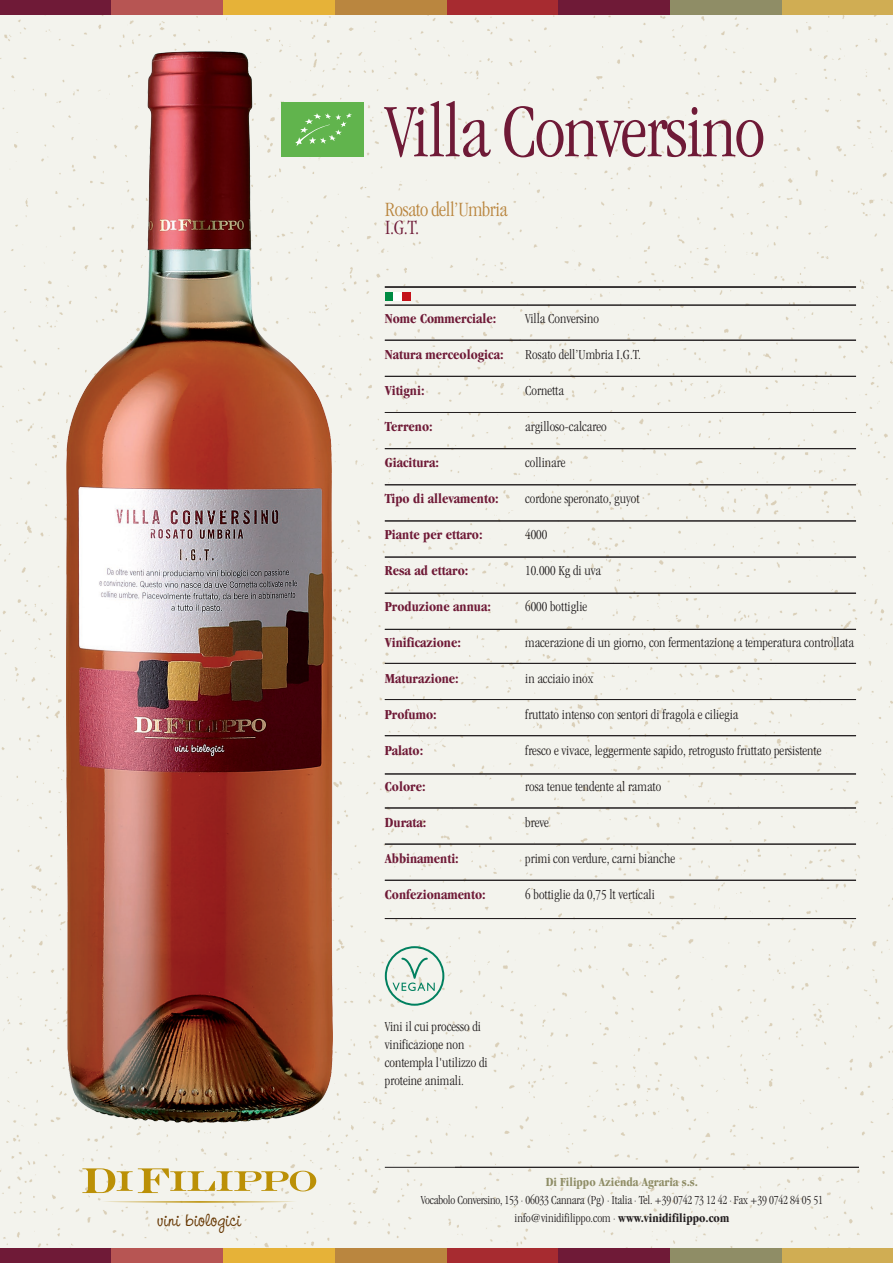
<style>
.page{position:relative;width:893px;height:1263px;background:#fff}
.page>*{position:absolute;margin:0;border:0;box-sizing:border-box;transform-origin:0 0}
.t1{font:300 condensed 78px "Garamond";letter-spacing:-.02em;color:#6f1a37}
.t2{font:22.5px "CAC Pinafore";color:#653500}
.t3{font:300 condensed 21px "Garamond";letter-spacing:-.02em;color:#ba863f}
.t4{font:300 condensed 21px "Garamond";color:#6f1a37}
.t5{font:300 condensed 14.25px/18px "Garamond";color:#231f20}
.t6{font:700 condensed 14.25px "Garamond";color:#6f1a37}
.t7{font:300 condensed 12.75px "Garamond";letter-spacing:-.015em;color:#231f20}
.t8{font:700 condensed 12.75px "Garamond";color:#8f8d66}
.s1{font-weight:700}
</style>
<div class="page">
<div style="left:0;top:15px;width:893px;height:1233px;background:#f3f3ed"></div>
<hr style="left:385px;top:286px;width:471px;height:2px;background:#231f20">
<hr style="left:385px;top:918px;width:471px;height:1px;background:#231f20">
<hr style="left:385px;top:305px;width:471px;height:1px;background:#231f20">
<hr style="left:385px;top:340px;width:471px;height:1px;background:#231f20">
<hr style="left:385px;top:376px;width:471px;height:1px;background:#231f20">
<hr style="left:385px;top:412px;width:471px;height:1px;background:#231f20">
<hr style="left:385px;top:448px;width:471px;height:1px;background:#231f20">
<hr style="left:385px;top:484px;width:471px;height:1px;background:#231f20">
<hr style="left:385px;top:521px;width:471px;height:1px;background:#231f20">
<hr style="left:385px;top:557px;width:471px;height:1px;background:#231f20">
<hr style="left:385px;top:593px;width:471px;height:1px;background:#231f20">
<hr style="left:385px;top:629px;width:471px;height:1px;background:#231f20">
<hr style="left:385px;top:663px;width:471px;height:1px;background:#231f20">
<hr style="left:385px;top:699px;width:471px;height:1px;background:#231f20">
<hr style="left:385px;top:735px;width:471px;height:1px;background:#231f20">
<hr style="left:385px;top:774px;width:471px;height:1px;background:#231f20">
<hr style="left:385px;top:808px;width:471px;height:1px;background:#231f20">
<hr style="left:385px;top:844px;width:471px;height:1px;background:#231f20">
<hr style="left:385px;top:880px;width:471px;height:1px;background:#231f20">
<hr style="left:385px;top:1167px;width:474px;height:1px;background:#231f20">
<div style="left:385px;top:292px;width:8px;height:9px;background:#008b43"></div>
<div style="left:402px;top:292px;width:8px;height:9px;background:#c4121a"></div>
<div style="left:393px;top:292px;width:9px;height:9px;background:#fff"></div>
<div style="left:446px;top:1248px;width:112px;height:15px;background:#a72b30"></div>
<div style="left:558px;top:1248px;width:112px;height:15px;background:#6f1a37"></div>
<div style="left:0;top:1248px;width:112px;height:15px;background:#6f1a37"></div>
<div style="left:112px;top:1248px;width:111px;height:15px;background:#b75553"></div>
<div style="left:335px;top:1248px;width:111px;height:15px;background:#ba863f"></div>
<div style="left:223px;top:1248px;width:112px;height:15px;background:#e6b238"></div>
<div style="left:781px;top:1248px;width:112px;height:15px;background:#d0ad53"></div>
<div style="left:670px;top:1248px;width:111px;height:15px;background:#8f8d66"></div>
<svg style="left:82px;top:1168px;width:234px;height:25px"></svg>
<svg style="left:102px;top:1201px;width:195px;height:2px"></svg>
<svg style="left:385px;top:946px;width:59px;height:60px"></svg>
<div style="left:446px;top:0;width:112px;height:15px;background:#a72b30"></div>
<div style="left:558px;top:0;width:112px;height:15px;background:#6f1a37"></div>
<div style="left:0;top:0;width:112px;height:15px;background:#6f1a37"></div>
<div style="left:112px;top:0;width:111px;height:15px;background:#b75553"></div>
<div style="left:335px;top:0;width:111px;height:15px;background:#ba863f"></div>
<div style="left:223px;top:0;width:112px;height:15px;background:#e6b238"></div>
<div style="left:781px;top:0;width:112px;height:15px;background:#d0ad53"></div>
<div style="left:670px;top:0;width:111px;height:15px;background:#8f8d66"></div>
<div style="left:282px;top:102px;width:82px;height:55px;background:#61b44d"></div>
<svg style="left:332px;top:113px;width:20px;height:28px"></svg>
<img style="left:66px;top:51px;width:266px;height:1072px">
<h1 class="t1" style="left:385px;top:89px;width:382px">Villa Conversino</h1>
<h3 class="t3" style="left:385px;top:198px;width:124px">Rosato dell’Umbria</h3>
<h3 class="t4" style="left:385px;top:216px;width:36px">I.G.T.</h3>
<p class="t6" style="left:385px;top:310px;width:113px">Nome Commerciale:</p>
<p class="t6" style="left:385px;top:346px;width:120px">Natura merceologica:</p>
<p class="t6" style="left:385px;top:382px;width:41px">Vitigni:</p>
<p class="t6" style="left:385px;top:418px;width:49px">Terreno:</p>
<p class="t6" style="left:385px;top:454px;width:56px">Giacitura:</p>
<p class="t6" style="left:385px;top:490px;width:115px">Tipo di allevamento:</p>
<p class="t6" style="left:385px;top:526px;width:99px">Piante per ettaro:</p>
<p class="t6" style="left:385px;top:562px;width:85px">Resa ad ettaro:</p>
<p class="t6" style="left:385px;top:598px;width:108px">Produzione annua:</p>
<p class="t6" style="left:385px;top:634px;width:78px">Vinificazione:</p>
<p class="t6" style="left:385px;top:670px;width:76px">Maturazione:</p>
<p class="t6" style="left:385px;top:706px;width:53px">Profumo:</p>
<p class="t6" style="left:385px;top:742px;width:40px">Palato:</p>
<p class="t6" style="left:385px;top:778px;width:42px">Colore:</p>
<p class="t6" style="left:385px;top:814px;width:43px">Durata:</p>
<p class="t6" style="left:385px;top:850px;width:76px">Abbinamenti:</p>
<p class="t6" style="left:385px;top:886px;width:102px">Confezionamento:</p>
<p class="t5" style="left:525px;top:309px;width:75px">Villa Conversino</p>
<p class="t5" style="left:525px;top:345px;width:117px">Rosato dell’Umbria I.G.T.</p>
<p class="t5" style="left:525px;top:381px;width:40px">Cornetta</p>
<p class="t5" style="left:525px;top:417px;width:83px">argilloso-calcareo</p>
<p class="t5" style="left:525px;top:453px;width:42px">collinare</p>
<p class="t5" style="left:525px;top:489px;width:116px">cordone speronato, guyot</p>
<p class="t5" style="left:525px;top:525px;width:24px">4000</p>
<p class="t5" style="left:525px;top:561px;width:77px">10.000 Kg di uva</p>
<p class="t5" style="left:525px;top:597px;width:64px">6000 bottiglie</p>
<p class="t5" style="left:525px;top:633px;width:330px">macerazione di un giorno, con fermentazione a temperatura controllata</p>
<p class="t5" style="left:525px;top:669px;width:70px">in acciaio inox</p>
<p class="t5" style="left:525px;top:705px;width:215px">fruttato intenso con sentori di fragola e ciliegia</p>
<p class="t5" style="left:525px;top:741px;width:298px">fresco e vivace, leggermente sapido, retrogusto fruttato persistente</p>
<p class="t5" style="left:525px;top:777px;width:138px">rosa tenue tendente al ramato</p>
<p class="t5" style="left:525px;top:813px;width:25px">breve</p>
<p class="t5" style="left:525px;top:849px;width:151px">primi con verdure, carni bianche</p>
<p class="t5" style="left:525px;top:885px;width:131px">6 bottiglie da 0,75 lt verticali</p>
<p class="t5" style="left:385px;top:1017px;width:104px">Vini il cui processo di vinificazione non contempla l'utilizzo di proteine animali.</p>
<p class="t8" style="left:546px;top:1175px;width:154px">Di Filippo Azienda Agraria s.s.</p>
<p class="t7" style="left:421px;top:1193px;width:403px">Vocabolo Conversino, 153 · 06033 Cannara (Pg) · Italia · Tel. +39 0742 73 12 42 · Fax +39 0742 84 05 51</p>
<h2 class="t2" style="left:157px;top:1205px;width:85px">vini biologici</h2>
<p class="t7" style="left:515px;top:1211px;width:216px">info@vinidifilippo.com · <span class="s1">www.vinidifilippo.com</span></p>
</div>
